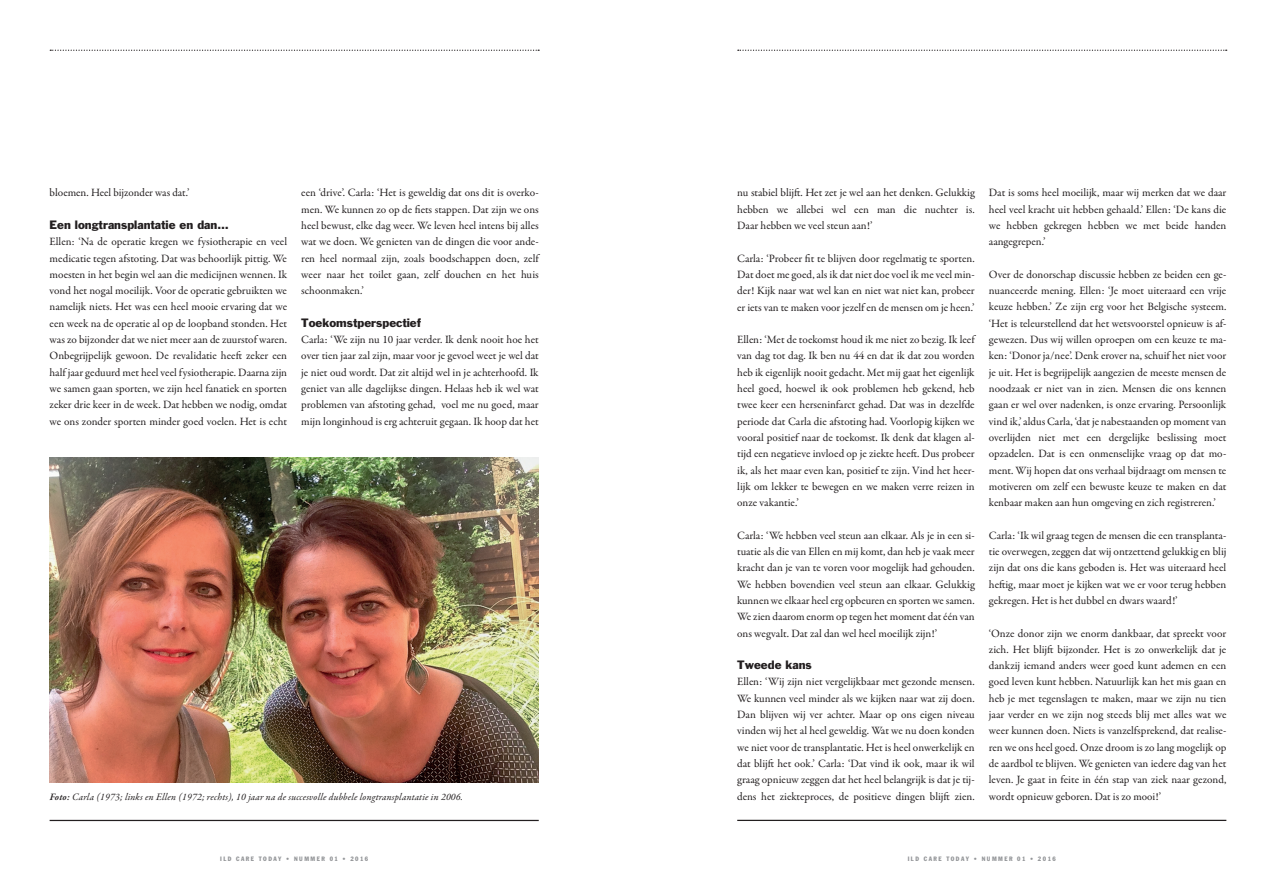
<style>
.page{position:relative;width:1276px;height:886px;background:#fff}
.page>*{position:absolute;margin:0;border:0;box-sizing:border-box;transform-origin:0 0}
.t1{font:11.25px/16.2px "Garamond Premr Pro";color:#231f20;text-align:justify}
.t2{font:11.25px "Franklin Gothic LT";color:#231f20}
.t3{font:italic 10px "Garamond Premr Pro";letter-spacing:.02em;color:#231f20}
.t4{font:condensed 6.25px "Franklin Gothic LT";letter-spacing:.24em;color:#939598}
.s1{font-weight:600}
</style>
<div class="page">
<svg style="left:738px;top:50px;width:488px;height:1px"></svg>
<hr style="left:50px;top:820px;width:489px;height:1px;background:#231f20">
<hr style="left:737px;top:820px;width:489px;height:1px;background:#231f20">
<svg style="left:50px;top:50px;width:489px;height:1px"></svg>
<img style="left:50px;top:457px;width:489px;height:326px">
<p class="t1" style="left:50px;top:185px;width:141px">bloemen. Heel bijzonder was dat.’</p>
<p class="t2" style="left:50px;top:217px;width:180px">Een longtransplantatie en dan…</p>
<p class="t1" style="left:50px;top:234px;width:239px">Ellen: ‘Na de operatie kregen we fysiotherapie en veel medicatie tegen afstoting. Dat was behoorlijk pittig. We moesten in het begin wel aan die medicijnen wennen. Ik vond het nogal moeilijk. Voor de operatie gebruikten we namelijk niets. Het was een heel mooie ervaring dat we een week na de operatie al op de loopband stonden. Het was zo bijzonder dat we niet meer aan de zuurstof waren.<br>Onbegrijpelijk gewoon. De revalidatie heeft zeker een half jaar geduurd met heel veel fysiotherapie. Daarna zijn we samen gaan sporten, we zijn heel fanatiek en sporten zeker drie keer in de week. Dat hebben we nodig, omdat we ons zonder sporten minder goed voelen. Het is echt</p>
<p class="t1" style="left:301px;top:185px;width:239px">een ‘drive’. Carla: ‘Het is geweldig dat ons dit is overko&shy;men. We kunnen zo op de fiets stappen. Dat zijn we ons heel bewust, elke dag weer. We leven heel intens bij alles wat we doen. We genieten van de dingen die voor ande&shy;ren heel normaal zijn, zoals boodschappen doen, zelf weer naar het toilet gaan, zelf douchen en het huis schoonmaken.’</p>
<p class="t2" style="left:301px;top:315px;width:121px">Toekomstperspectief</p>
<p class="t1" style="left:301px;top:332px;width:239px">Carla: ‘We zijn nu 10 jaar verder. Ik denk nooit hoe het over tien jaar zal zijn, maar voor je gevoel weet je wel dat je niet oud wordt. Dat zit altijd wel in je achterhoofd. Ik geniet van alle dagelijkse dingen. Helaas heb ik wel wat problemen van afstoting gehad, voel me nu goed, maar mijn longinhoud is erg achteruit gegaan. Ik hoop dat het</p>
<p class="t3" style="left:50px;top:790px;width:415px"><span class="s1">Foto:</span> Carla (1973; links en Ellen (1972; rechts), 10 jaar na de succesvolle dubbele longtransplantatie in 2006.</p>
<p class="t1" style="left:737px;top:185px;width:239px">nu stabiel blijft. Het zet je wel aan het denken. Gelukkig hebben we allebei wel een man die nuchter is.<br>Daar hebben we veel steun aan!’</p>
<p class="t1" style="left:737px;top:250px;width:239px">Carla: ‘Probeer fit te blijven door regelmatig te sporten.<br>Dat doet me goed, als ik dat niet doe voel ik me veel min&shy;der! Kijk naar wat wel kan en niet wat niet kan, probeer er iets van te maken voor jezelf en de mensen om je heen.’</p>
<p class="t1" style="left:737px;top:332px;width:239px">Ellen: ‘Met de toekomst houd ik me niet zo bezig. Ik leef van dag tot dag. Ik ben nu 44 en dat ik dat zou worden heb ik eigenlijk nooit gedacht. Met mij gaat het eigenlijk heel goed, hoewel ik ook problemen heb gekend, heb twee keer een herseninfarct gehad. Dat was in dezelfde periode dat Carla die afstoting had. Voorlopig kijken we vooral positief naar de toekomst. Ik denk dat klagen al&shy;tijd een negatieve invloed op je ziekte heeft. Dus probeer ik, als het maar even kan, positief te zijn. Vind het heer&shy;lijk om lekker te bewegen en we maken verre reizen in onze vakantie.’</p>
<p class="t1" style="left:737px;top:527px;width:239px">Carla: ‘We hebben veel steun aan elkaar. Als je in een si&shy;tuatie als die van Ellen en mij komt, dan heb je vaak meer kracht dan je van te voren voor mogelijk had gehouden.<br>We hebben bovendien veel steun aan elkaar. Gelukkig kunnen we elkaar heel erg opbeuren en sporten we samen.<br>We zien daarom enorm op tegen het moment dat één van ons wegvalt. Dat zal dan wel heel moeilijk zijn!’</p>
<p class="t2" style="left:737px;top:658px;width:76px">Tweede kans</p>
<p class="t1" style="left:737px;top:674px;width:239px">Ellen: ‘Wij zijn niet vergelijkbaar met gezonde mensen.<br>We kunnen veel minder als we kijken naar wat zij doen.<br>Dan blijven wij ver achter. Maar op ons eigen niveau vinden wij het al heel geweldig. Wat we nu doen konden we niet voor de transplantatie. Het is heel onwerkelijk en dat blijft het ook.’ Carla: ‘Dat vind ik ook, maar ik wil graag opnieuw zeggen dat het heel belangrijk is dat je tij&shy;dens het ziekteproces, de positieve dingen blijft zien.</p>
<p class="t1" style="left:989px;top:185px;width:239px">Dat is soms heel moeilijk, maar wij merken dat we daar heel veel kracht uit hebben gehaald.’ Ellen: ‘De kans die we hebben gekregen hebben we met beide handen aangegrepen.’</p>
<p class="t1" style="left:989px;top:266px;width:239px">Over de donorschap discussie hebben ze beiden een ge&shy;nuanceerde mening. Ellen: ‘Je moet uiteraard een vrije keuze hebben.’ Ze zijn erg voor het Belgische systeem. ‘Het is teleurstellend dat het wetsvoorstel opnieuw is af&shy;gewezen. Dus wij willen oproepen om een keuze te ma&shy;ken: ‘Donor ja/nee’. Denk erover na, schuif het niet voor je uit. Het is begrijpelijk aangezien de meeste mensen de noodzaak er niet van in zien. Mensen die ons kennen gaan er wel over nadenken, is onze ervaring. Persoonlijk vind ik,’ aldus Carla, ‘dat je nabestaanden op moment van overlijden niet met een dergelijke beslissing moet opzadelen. Dat is een onmenselijke vraag op dat mo&shy;ment. Wij hopen dat ons verhaal bijdraagt om mensen te motiveren om zelf een bewuste keuze te maken en dat kenbaar maken aan hun omgeving en zich registreren.’</p>
<p class="t1" style="left:989px;top:527px;width:239px">Carla: ‘Ik wil graag tegen de mensen die een transplanta&shy;tie overwegen, zeggen dat wij ontzettend gelukkig en blij zijn dat ons die kans geboden is. Het was uiteraard heel heftig, maar moet je kijken wat we er voor terug hebben gekregen. Het is het dubbel en dwars waard!’</p>
<p class="t1" style="left:989px;top:625px;width:239px">‘Onze donor zijn we enorm dankbaar, dat spreekt voor zich. Het blijft bijzonder. Het is zo onwerkelijk dat je dankzij iemand anders weer goed kunt ademen en een goed leven kunt hebben. Natuurlijk kan het mis gaan en heb je met tegenslagen te maken, maar we zijn nu tien jaar verder en we zijn nog steeds blij met alles wat we weer kunnen doen. Niets is vanzelfsprekend, dat realise&shy;ren we ons heel goed. Onze droom is zo lang mogelijk op de aardbol te blijven. We genieten van iedere dag van het leven. Je gaat in feite in één stap van ziek naar gezond, wordt opnieuw geboren. Dat is zo mooi!’</p>
<p class="t4" style="left:220px;top:855px;width:150px">ILD CARE TODAY • NUMMER 01 • 2016</p>
<p class="t4" style="left:907px;top:855px;width:150px">ILD CARE TODAY • NUMMER 01 • 2016</p>
</div>
